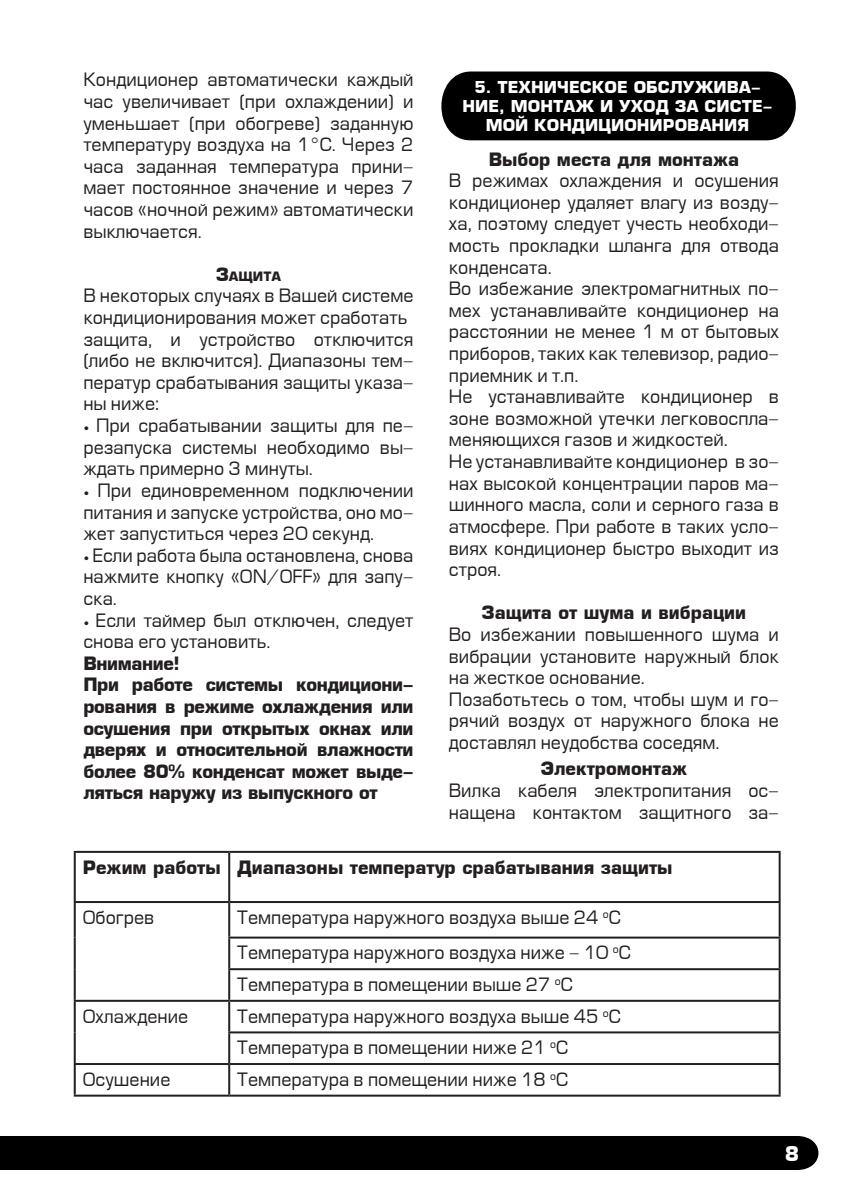
<style>
.page{position:relative;width:851px;height:1191px;background:#fff}
.page>*{position:absolute;margin:0;border:0;box-sizing:border-box;transform-origin:0 0}
.t1{font:700 20px "Europe";color:#fff}
.t2{font:18px/21.6px "Europe";color:#231f20;text-align:justify}
.t3{font:700 18px/21.6px "Europe";color:#231f20;text-align:justify}
.t4{font:700 18px "Europe";letter-spacing:-.02em;color:#231f20}
.t5{font:700 16px/19.2px "Europe";color:#fff;text-align:center}
.t6{font:700 12.6px "Europe";color:#231f20}
.s1{font-size:18px}
.s2{font-weight:700;font-size:10px}
.s3{font-style:inherit}
</style>
<div class="page">
<div style="left:0;top:1136px;width:819px;height:34px;background:#000"></div>
<hr style="left:74px;top:851px;width:155px;height:2px;background:#231f20">
<hr style="left:74px;top:853px;width:2px;height:48px;background:#231f20">
<hr style="left:229px;top:851px;width:551px;height:2px;background:#231f20">
<hr style="left:228px;top:853px;width:2px;height:48px;background:#231f20">
<hr style="left:778px;top:853px;width:2px;height:48px;background:#231f20">
<hr style="left:74px;top:901px;width:155px;height:2px;background:#231f20">
<hr style="left:74px;top:903px;width:2px;height:34px;background:#231f20">
<hr style="left:229px;top:901px;width:551px;height:2px;background:#231f20">
<hr style="left:228px;top:903px;width:2px;height:33px;background:#231f20">
<hr style="left:778px;top:903px;width:2px;height:33px;background:#231f20">
<hr style="left:74px;top:937px;width:2px;height:32px;background:#231f20">
<hr style="left:228px;top:936px;width:552px;height:2px;background:#231f20">
<hr style="left:228px;top:938px;width:2px;height:30px;background:#231f20">
<hr style="left:778px;top:938px;width:2px;height:30px;background:#231f20">
<hr style="left:74px;top:969px;width:2px;height:30px;background:#231f20">
<hr style="left:228px;top:968px;width:552px;height:2px;background:#231f20">
<hr style="left:228px;top:970px;width:2px;height:29px;background:#231f20">
<hr style="left:778px;top:970px;width:2px;height:29px;background:#231f20">
<hr style="left:74px;top:999px;width:155px;height:2px;background:#231f20">
<hr style="left:74px;top:1001px;width:2px;height:31px;background:#231f20">
<hr style="left:229px;top:999px;width:551px;height:2px;background:#231f20">
<hr style="left:228px;top:1001px;width:2px;height:30px;background:#231f20">
<hr style="left:778px;top:1001px;width:2px;height:30px;background:#231f20">
<hr style="left:74px;top:1032px;width:2px;height:31px;background:#231f20">
<hr style="left:228px;top:1031px;width:552px;height:2px;background:#231f20">
<hr style="left:228px;top:1033px;width:2px;height:30px;background:#231f20">
<hr style="left:778px;top:1033px;width:2px;height:30px;background:#231f20">
<hr style="left:74px;top:1063px;width:155px;height:2px;background:#231f20">
<hr style="left:74px;top:1065px;width:2px;height:29px;background:#231f20">
<hr style="left:229px;top:1063px;width:551px;height:2px;background:#231f20">
<hr style="left:228px;top:1065px;width:2px;height:29px;background:#231f20">
<hr style="left:778px;top:1065px;width:2px;height:29px;background:#231f20">
<hr style="left:74px;top:1094px;width:155px;height:2px;background:#231f20">
<hr style="left:229px;top:1094px;width:551px;height:2px;background:#231f20">
<div style="left:441px;top:71px;width:355px;height:70px;background:#000"></div>
<p class="t2" style="left:83px;top:70px;width:331px">Кондиционер автоматически каждый час увеличивает (при охлаждении) и уменьшает (при обогреве) заданную температуру воздуха на 1°С. Через 2 часа заданная температура прини&shy;мает постоянное значение и через 7 часов «ночной режим» автоматически выключается.</p>
<p class="t6" style="left:216px;top:269px;width:67px"><span class="s1">З</span>ащита</p>
<p class="t2" style="left:83px;top:286px;width:331px">В некоторых случаях в Вашей системе кондиционирования может сработать</p>
<p class="t2" style="left:83px;top:329px;width:331px">защита, и устройство отключится (либо не включится). Диапазоны тем&shy;ператур срабатывания защиты указа&shy;ны ниже:</p>
<p class="t2" style="left:83px;top:415px;width:331px"><span class="s2">•</span> При срабатывании защиты для пе&shy;резапуска системы необходимо вы&shy;ждать примерно 3 минуты.</p>
<p class="t2" style="left:83px;top:480px;width:331px"><span class="s2">•</span> При единовременном подключении питания и запуске устройства, оно мо&shy;жет запуститься через 20 секунд.</p>
<p class="t2" style="left:83px;top:545px;width:331px"><span class="s2">•</span> Если работа была остановленa, снова нажмите кнопку «ON/OFF» для запу&shy;ска.</p>
<p class="t2" style="left:83px;top:610px;width:331px"><span class="s2">•</span> Если таймер был отключен, следует снова его установить.</p>
<p class="t4" style="left:83px;top:652px;width:98px">Внимание!</p>
<p class="t3" style="left:83px;top:674px;width:331px">При работе системы кондициони&shy;рования в режиме охлаждения или осушения при открытых окнах или дверях и относительной влажности более 80% конденсат может выде&shy;ляться наружу из выпускного от</p>
<p class="t5" style="left:462px;top:78px;width:311px"><span class="s3">5.</span> ТЕХНИЧЕСКОЕ ОБСЛУЖИВА-<br>НИЕ, МОНТАЖ И УХОД ЗА СИСТЕ-<br>МОЙ КОНДИЦИОНИРОВАНИЯ</p>
<p class="t3" style="left:488px;top:148px;width:252px">Выбор места для монтажа</p>
<p class="t2" style="left:449px;top:170px;width:331px">В режимах охлаждения и осушения кондиционер удаляет влагу из возду&shy;ха, поэтому следует учесть необходи&shy;мость прокладки шланга для отвода конденсата.</p>
<p class="t2" style="left:449px;top:278px;width:331px">Во избежание электромагнитных по&shy;мех устанавливайте кондиционер на расстоянии не менее 1 м от бытовых приборов, таких как телевизор, радио&shy;приемник и т.п.</p>
<p class="t2" style="left:449px;top:386px;width:331px">Не устанавливайте кондиционер в зоне возможной утечки легковоспла&shy;меняющихся газов и жидкостей.</p>
<p class="t2" style="left:449px;top:451px;width:331px">Не устанавливайте кондиционер в зо&shy;нах высокой концентрации паров ма&shy;шинного масла, соли и серного газа в атмосфере. При работе в таких усло&shy;виях кондиционер быстро выходит из строя.</p>
<p class="t3" style="left:481px;top:602px;width:266px">Защита от шума и вибрации</p>
<p class="t2" style="left:449px;top:624px;width:331px">Во избежании повышенного шума и вибрации установите наружный блок на жесткое основание.</p>
<p class="t2" style="left:449px;top:689px;width:331px">Позаботьтесь о том, чтобы шум и го&shy;рячий воздух от наружного блока не доставлял неудобства соседям.</p>
<p class="t3" style="left:540px;top:758px;width:148px">Электромонтаж</p>
<p class="t2" style="left:449px;top:780px;width:331px">Вилка кабеля электропитания ос&shy;нащена контактом защитного за-</p>
<p class="t3" style="left:83px;top:856px;width:139px">Режим работы</p>
<p class="t3" style="left:237px;top:856px;width:437px">Диапазоны температур срабатывания защиты</p>
<p class="t2" style="left:83px;top:907px;width:73px">Обогрев</p>
<p class="t2" style="left:237px;top:907px;width:385px">Температура наружного воздуха выше 24 <sup>о</sup>С</p>
<p class="t2" style="left:237px;top:942px;width:395px">Температура наружного воздуха ниже - 10 <sup>о</sup>С</p>
<p class="t2" style="left:237px;top:974px;width:337px">Температура в помещении выше 27 <sup>о</sup>С</p>
<p class="t2" style="left:83px;top:1006px;width:107px">Охлаждение</p>
<p class="t2" style="left:237px;top:1006px;width:385px">Температура наружного воздуха выше 45 <sup>о</sup>С</p>
<p class="t2" style="left:237px;top:1037px;width:332px">Температура в помещении ниже 21 <sup>о</sup>С</p>
<p class="t2" style="left:83px;top:1069px;width:89px">Осушение</p>
<p class="t2" style="left:237px;top:1069px;width:332px">Температура в помещении ниже 18 <sup>о</sup>С</p>
<p class="t1" style="left:784px;top:1141px;width:16px">8</p>
</div>
